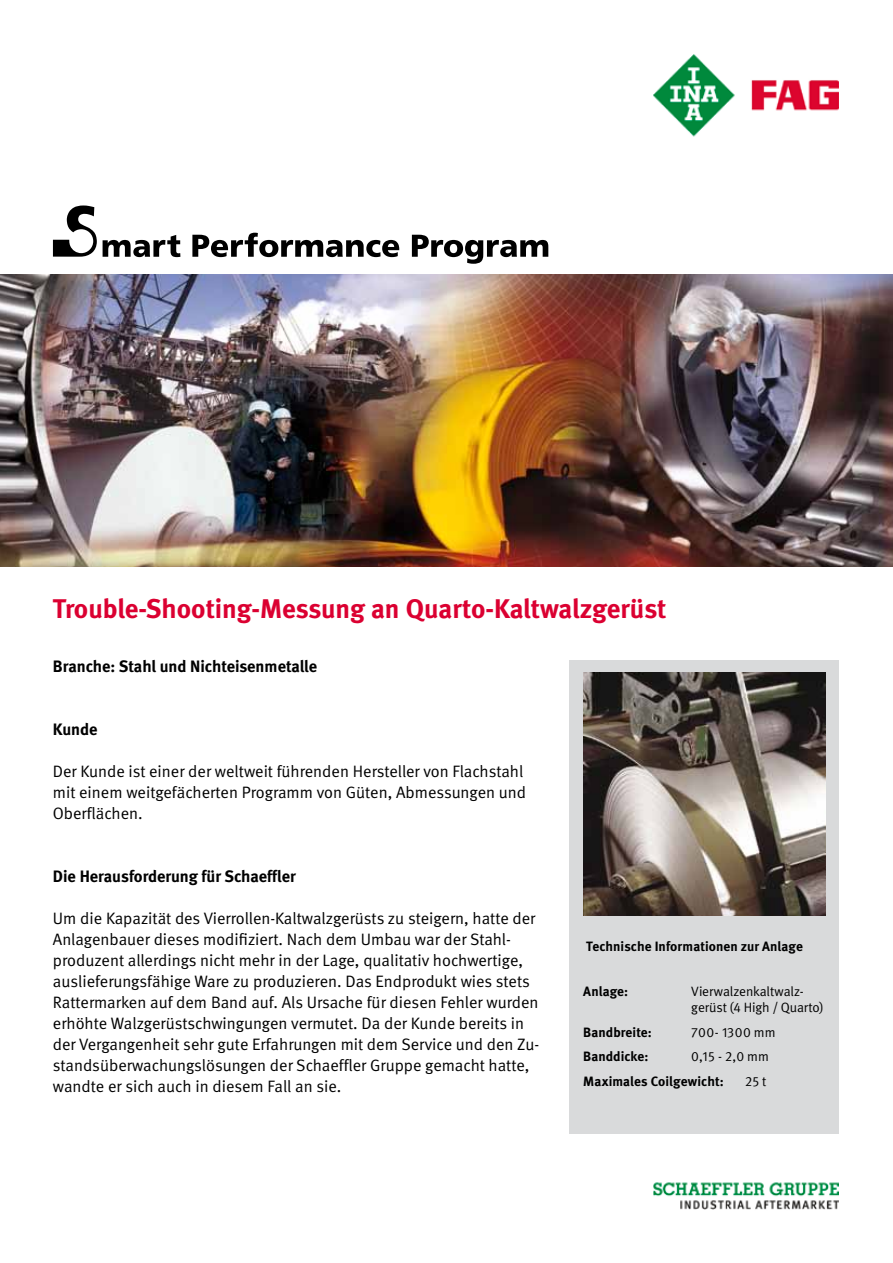
<style>
.page{position:relative;width:893px;height:1263px;background:#fff}
.page>*{position:absolute;margin:0;border:0;box-sizing:border-box;transform-origin:0 0}
.t1{font:700 27px "Meta";letter-spacing:-.005em;color:#db0031}
.t2{font:16.5px/21px "Meta Normal";color:#000}
.t3{font:700 16.5px "Meta";color:#000}
.t4{font:700 13.5px "Meta";letter-spacing:.005em;color:#000}
.t5{font:13.5px/16.2px "Meta Normal";letter-spacing:-.01em;color:#000}
.t6{font:13.5px "Meta Normal Caps Expert";letter-spacing:.035em;color:#000}
.s1{font-family:"Meta Normal Caps Expert"}
.s2{font-family:"Meta Normal"}
</style>
<div class="page">
<div style="left:570px;top:660px;width:269px;height:474px;background:#d9dadb"></div>
<img style="left:0;top:274px;width:893px;height:292px">
<svg style="left:103px;top:235px;width:77px;height:22px"></svg>
<svg style="left:192px;top:233px;width:207px;height:24px"></svg>
<svg style="left:412px;top:235px;width:136px;height:29px"></svg>
<svg style="left:53px;top:205px;width:44px;height:52px"></svg>
<img style="left:583px;top:673px;width:243px;height:242px">
<img style="left:654px;top:54px;width:185px;height:83px">
<img style="left:654px;top:1182px;width:185px;height:28px">
<h1 class="t1" style="left:53px;top:592px;width:615px">Trouble-Shooting-Messung an Quarto-Kaltwalzgerüst</h1>
<p class="t3" style="left:53px;top:656px;width:266px">Branche: Stahl und Nichteisenmetalle</p>
<p class="t3" style="left:53px;top:719px;width:46px">Kunde</p>
<p class="t2" style="left:53px;top:761px;width:475px">Der Kunde ist einer der weltweit führenden Hersteller von Flachstahl mit einem weitgefächerten Programm von Güten, Abmessungen und<br>Oberflächen.</p>
<p class="t3" style="left:53px;top:866px;width:244px">Die Herausforderung für Schaeffler</p>
<p class="t2" style="left:53px;top:908px;width:488px">Um die Kapazität des Vierrollen-Kaltwalzgerüsts zu steigern, hatte der Anlagenbauer dieses modifiziert. Nach dem Umbau war der Stahl&shy;produzent allerdings nicht mehr in der Lage, qualitativ hochwertige, auslieferungsfähige Ware zu produzieren. Das Endprodukt wies stets Rattermarken auf dem Band auf. Als Ursache für diesen Fehler wurden erhöhte Walzgerüstschwingungen vermutet. Da der Kunde bereits in der Vergangenheit sehr gute Erfahrungen mit dem Service und den Zu&shy;standsüberwachungslösungen der Schaeffler Gruppe gemacht hatte, wandte er sich auch in diesem Fall an sie.</p>
<p class="t4" style="left:586px;top:937px;width:218px">Technische Informationen zur Anlage</p>
<p class="t4" style="left:583px;top:983px;width:46px">Anlage:</p>
<p class="t5" style="left:691px;top:983px;width:134px">Vierwalzenkaltwalz&shy;gerüst (<span class="s1">4</span> High / Quarto)</p>
<p class="t4" style="left:583px;top:1023px;width:70px">Bandbreite:</p>
<p class="t6" style="left:691px;top:1024px;width:86px">700<span class="s2">-</span> 1300 <span class="s2">mm</span></p>
<p class="t4" style="left:583px;top:1048px;width:67px">Banddicke:</p>
<p class="t6" style="left:691px;top:1049px;width:79px">0<span class="s2">,</span>15 <span class="s2">-</span> 2<span class="s2">,</span>0 <span class="s2">mm</span></p>
<p class="t4" style="left:583px;top:1073px;width:142px">Maximales Coilgewicht:</p>
<p class="t6" style="left:745px;top:1074px;width:23px">25 <span class="s2">t</span></p>
</div>
